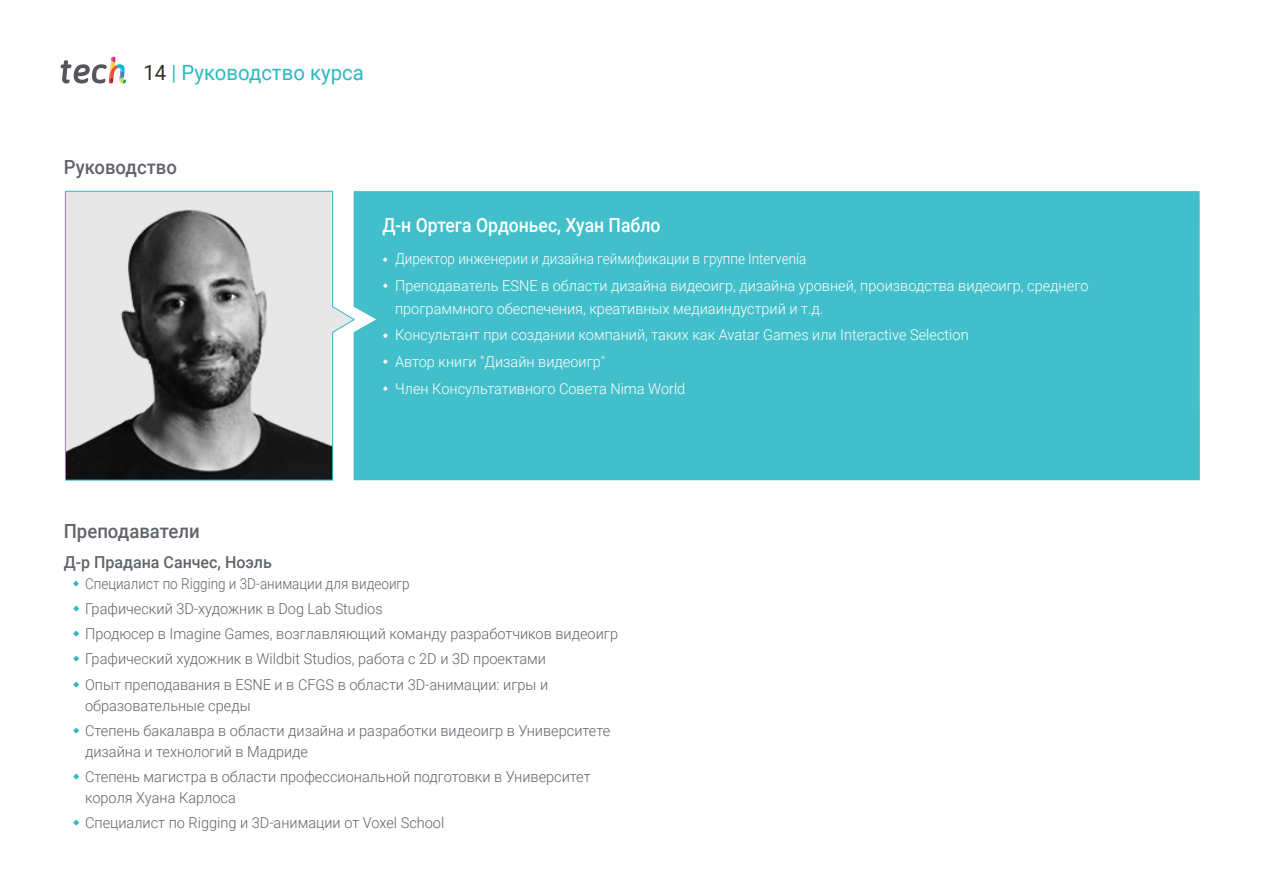
<style>
.page{position:relative;width:1263px;height:893px;background:#fff}
.page>*{position:absolute;margin:0;border:0;box-sizing:border-box;transform-origin:0 0}
.t1{font:21px "Roboto";color:#2db8c5}
.t2{font:500 19.5px "Roboto";color:#fff;scale:.9 1}
.t3{font:500 19.5px "Roboto";color:#61646a;scale:.95 1}
.t4{font:500 16.5px "Roboto";color:#61646a}
.t5{font:300 15px/25.2px "Roboto";color:#61646a;scale:.9 1}
.t6{font:300 15px/25.2px "Roboto";color:#61646a}
.t7{font:300 15px/26.7px "Roboto";color:#fff}
.t8{font:300 15px/26.7px "Roboto";color:#fff;scale:.9 1}
.s1{color:#312e20}
</style>
<div class="page">
<svg style="left:61px;top:57px;width:65px;height:27px"></svg>
<div style="left:355px;top:191px;width:845px;height:289px;background:#42bfca"></div>
<svg style="left:65px;top:191px;width:290px;height:289px;background:#9fa4a4"></svg>
<svg style="left:383px;top:257px;width:5px;height:5px"></svg>
<svg style="left:383px;top:283px;width:5px;height:5px"></svg>
<svg style="left:383px;top:333px;width:5px;height:5px"></svg>
<svg style="left:383px;top:359px;width:5px;height:5px"></svg>
<svg style="left:383px;top:386px;width:5px;height:5px"></svg>
<h1 class="t1" style="left:144px;top:57px;width:222px"><span class="s1">14</span> | Руководство курса</h1>
<h2 class="t3" style="left:64px;top:153px;width:121px">Руководство</h2>
<h2 class="t2" style="left:382px;top:212px;width:311px">Д-н Ортега Ордоньес, Хуан Пабло</h2>
<p class="t8" style="left:395px;top:245px;width:772px">Директор инженерии и дизайна геймификации в группе Intervenía<br>Преподаватель ESNE в области дизайна видеоигр, дизайна уровней, производства видеоигр, среднего</p>
<p class="t7" style="left:395px;top:294px;width:575px">программного обеспечения, креативных медиаиндустрий и т.д.<br>Консультант при создании компаний, таких как Avatar Games или Interactive Selection Автор книги "Дизайн видеоигр"<br>Член Консультативного Совета Nima World</p>
<h2 class="t3" style="left:64px;top:517px;width:144px">Преподаватели</h2>
<p class="t4" style="left:64px;top:550px;width:210px">Д-р Прадана Санчес, Ноэль</p>
<p class="t5" style="left:85px;top:570px;width:594px">Специалист по Rigging и 3D-анимации для видеоигр<br>Графический 3D-художник в Dog Lab Studios<br>Продюсер в Imagine Games, возглавляющий команду разработчиков видеоигр Графический художник в Wildbit Studios, работа с 2D и 3D проектами<br>Опыт преподавания в ESNE и в CFGS в области 3D-анимации: игры и</p>
<p class="t6" style="left:85px;top:692px;width:527px">образовательные среды<br>Степень бакалавра в области дизайна и разработки видеоигр в Университете</p>
<p class="t6" style="left:85px;top:738px;width:507px">дизайна и технологий в Мадриде<br>Степень магистра в области профессиональной подготовки в Университет</p>
<p class="t6" style="left:85px;top:785px;width:361px">короля Хуана Карлоса<br>Специалист по Rigging и 3D-анимации от Voxel School</p>
</div>
